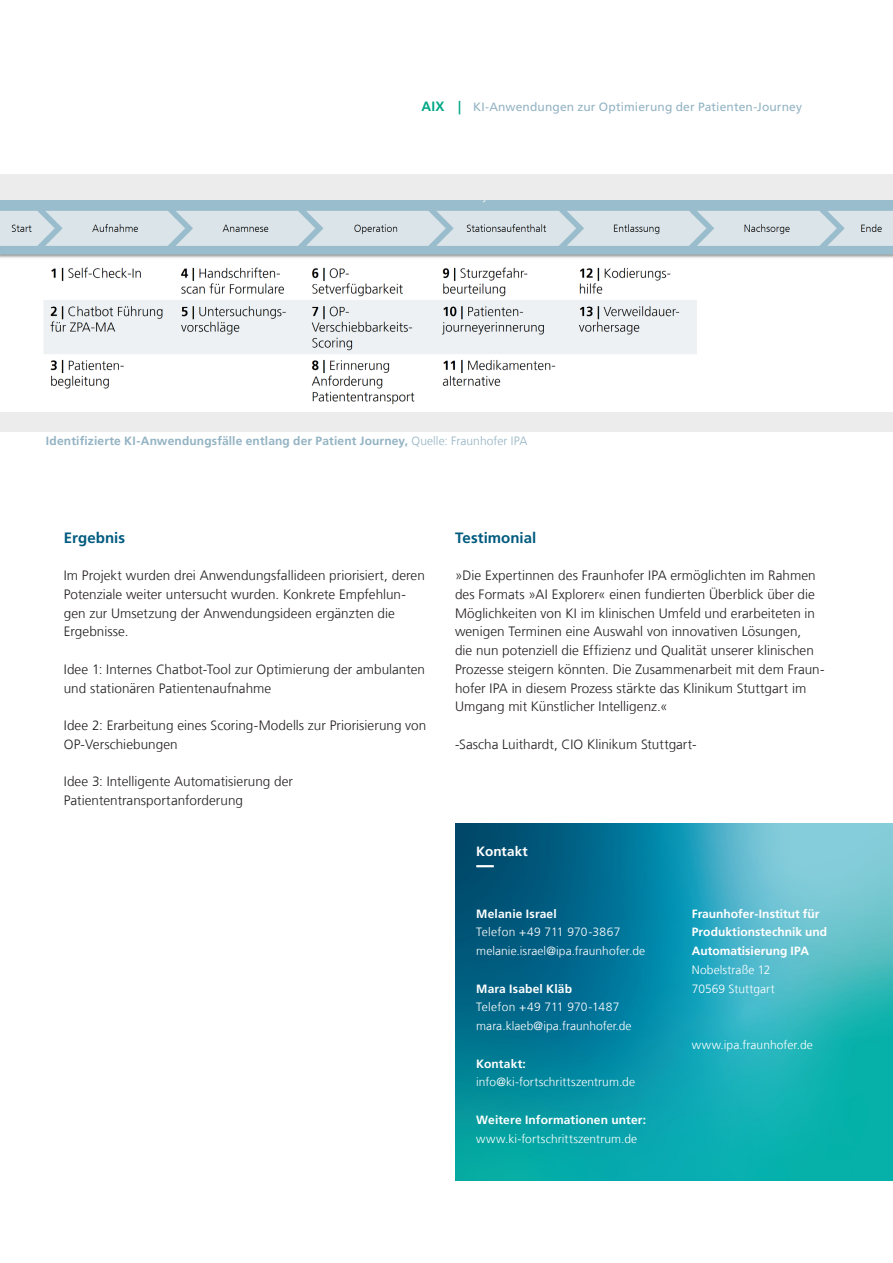
<style>
.page{position:relative;width:893px;height:1263px;background:#fff}
.page>*{position:absolute;margin:0;border:0;box-sizing:border-box;transform-origin:0 0}
.Fliesstext_9_12_5_schwarz{font:700 15px "Frutiger LT Com";letter-spacing:.005em;color:#005b7f}
.Zwischenueberschrift_10_12_5_steel_blue_{font:700 15px "Frutiger LT Com";letter-spacing:.005em;color:#005b7f}
.Fliesstext_9_12_5_schwarz-2{font:300 13.5px/18.8px "Frutiger LT Com";color:#231f20}
.Infokasten_klein_Uberschrift_9_12_5_weis{font:700 13.5px "Frutiger LT Com";letter-spacing:.005em;color:#fff}
.Infokasten_klein_Fliesstext_8_12_5_weiss{font:300 12px "Frutiger LT Com";letter-spacing:.01em;color:#fff}
.Infokasten_klein_Fliesstext_8_12_5_weiss-2{font:700 12px/18.8px "Frutiger LT Com";letter-spacing:.005em;color:#fff}
.Bildtext_Marginal_8_12_5_grey{font:700 12px "Frutiger LT Com";letter-spacing:.015em;color:#93b3c3}
.Kolumnentitel_rechts{font:12px "Frutiger LT Com";letter-spacing:.01em;color:#93b3c3}
.s1{font-weight:700;font-size:13.5px;color:#00a786}
.s2{font-weight:300}
</style>
<div class="page">
<div style="left:0;top:174px;width:893px;height:258px;background:#ececec"></div>
<img style="left:0;top:201px;width:893px;height:210px">
<img style="left:455px;top:824px;width:438px;height:356px">
<svg style="left:476px;top:865px;width:349px;height:2px"></svg>
<p class="Kolumnentitel_rechts" style="left:422px;top:100px;width:382px"><span class="s1">AIX |</span> KI-Anwendungen zur Optimierung der Patienten-Journey</p>
<p class="Bildtext_Marginal_8_12_5_grey" style="left:46px;top:434px;width:483px">Identifizierte KI-Anwendungsfälle entlang der Patient Journey, <span class="s2">Quelle: Fraunhofer IPA</span></p>
<p class="Zwischenueberschrift_10_12_5_steel_blue_" style="left:64px;top:529px;width:63px">Ergebnis</p>
<p class="Fliesstext_9_12_5_schwarz-2" style="left:64px;top:566px;width:363px">Im Projekt wurden drei Anwendungsfallideen priorisiert, deren Potenziale weiter untersucht wurden. Konkrete Empfehlun&shy;gen zur Umsetzung der Anwendungsideen ergänzten die Ergebnisse.</p>
<p class="Fliesstext_9_12_5_schwarz-2" style="left:64px;top:660px;width:363px">Idee 1: Internes Chatbot-Tool zur Optimierung der ambulanten und stationären Patientenaufnahme</p>
<p class="Fliesstext_9_12_5_schwarz-2" style="left:64px;top:716px;width:364px">Idee 2: Erarbeitung eines Scoring-Modells zur Priorisierung von<br>OP-Verschiebungen</p>
<p class="Fliesstext_9_12_5_schwarz-2" style="left:64px;top:772px;width:231px">Idee 3: Intelligente Automatisierung der<br>Patiententransportanforderung</p>
<p class="Fliesstext_9_12_5_schwarz" style="left:455px;top:529px;width:83px">Testimonial</p>
<p class="Fliesstext_9_12_5_schwarz-2" style="left:455px;top:566px;width:371px">»Die Expertinnen des Fraunhofer IPA ermöglichten im Rahmen des Formats »AI Explorer« einen fundierten Überblick über die Möglichkeiten von KI im klinischen Umfeld und erarbeiteten in wenigen Terminen eine Auswahl von innovativen Lösungen,<br>die nun potenziell die Effizienz und Qualität unserer klinischen Prozesse steigern könnten. Die Zusammenarbeit mit dem Fraun&shy;hofer IPA in diesem Prozess stärkte das Klinikum Stuttgart im Umgang mit Künstlicher Intelligenz.«</p>
<p class="Fliesstext_9_12_5_schwarz-2" style="left:455px;top:735px;width:243px">-Sascha Luithardt, CIO Klinikum Stuttgart-</p>
<p class="Infokasten_klein_Uberschrift_9_12_5_weis" style="left:476px;top:843px;width:53px">Kontakt</p>
<p class="Infokasten_klein_Fliesstext_8_12_5_weiss-2" style="left:476px;top:904px;width:82px">Melanie Israel</p>
<p class="Infokasten_klein_Fliesstext_8_12_5_weiss" style="left:476px;top:925px;width:146px">Telefon +49 711 970-3867</p>
<p class="Infokasten_klein_Fliesstext_8_12_5_weiss" style="left:476px;top:944px;width:170px">melanie.israel@ipa.fraunhofer.de</p>
<p class="Infokasten_klein_Fliesstext_8_12_5_weiss-2" style="left:476px;top:979px;width:97px">Mara Isabel Kläb</p>
<p class="Infokasten_klein_Fliesstext_8_12_5_weiss" style="left:476px;top:1000px;width:145px">Telefon +49 711 970-1487</p>
<p class="Infokasten_klein_Fliesstext_8_12_5_weiss" style="left:476px;top:1019px;width:157px">mara.klaeb@ipa.fraunhofer.de</p>
<p class="Infokasten_klein_Fliesstext_8_12_5_weiss-2" style="left:476px;top:1054px;width:51px">Kontakt:</p>
<p class="Infokasten_klein_Fliesstext_8_12_5_weiss" style="left:476px;top:1075px;width:160px">info@ki-fortschrittszentrum.de</p>
<p class="Infokasten_klein_Fliesstext_8_12_5_weiss-2" style="left:476px;top:1110px;width:171px">Weitere Informationen unter:</p>
<p class="Infokasten_klein_Fliesstext_8_12_5_weiss" style="left:476px;top:1131px;width:162px">www.ki-fortschrittszentrum.de</p>
<p class="Infokasten_klein_Fliesstext_8_12_5_weiss-2" style="left:692px;top:904px;width:137px">Fraunhofer-Institut für<br>Produktionstechnik und<br>Automatisierung IPA</p>
<p class="Infokasten_klein_Fliesstext_8_12_5_weiss" style="left:692px;top:963px;width:80px">Nobelstraße 12</p>
<p class="Infokasten_klein_Fliesstext_8_12_5_weiss" style="left:692px;top:981px;width:84px">70569 Stuttgart</p>
<p class="Infokasten_klein_Fliesstext_8_12_5_weiss" style="left:692px;top:1038px;width:123px">www.ipa.fraunhofer.de</p>
</div>
